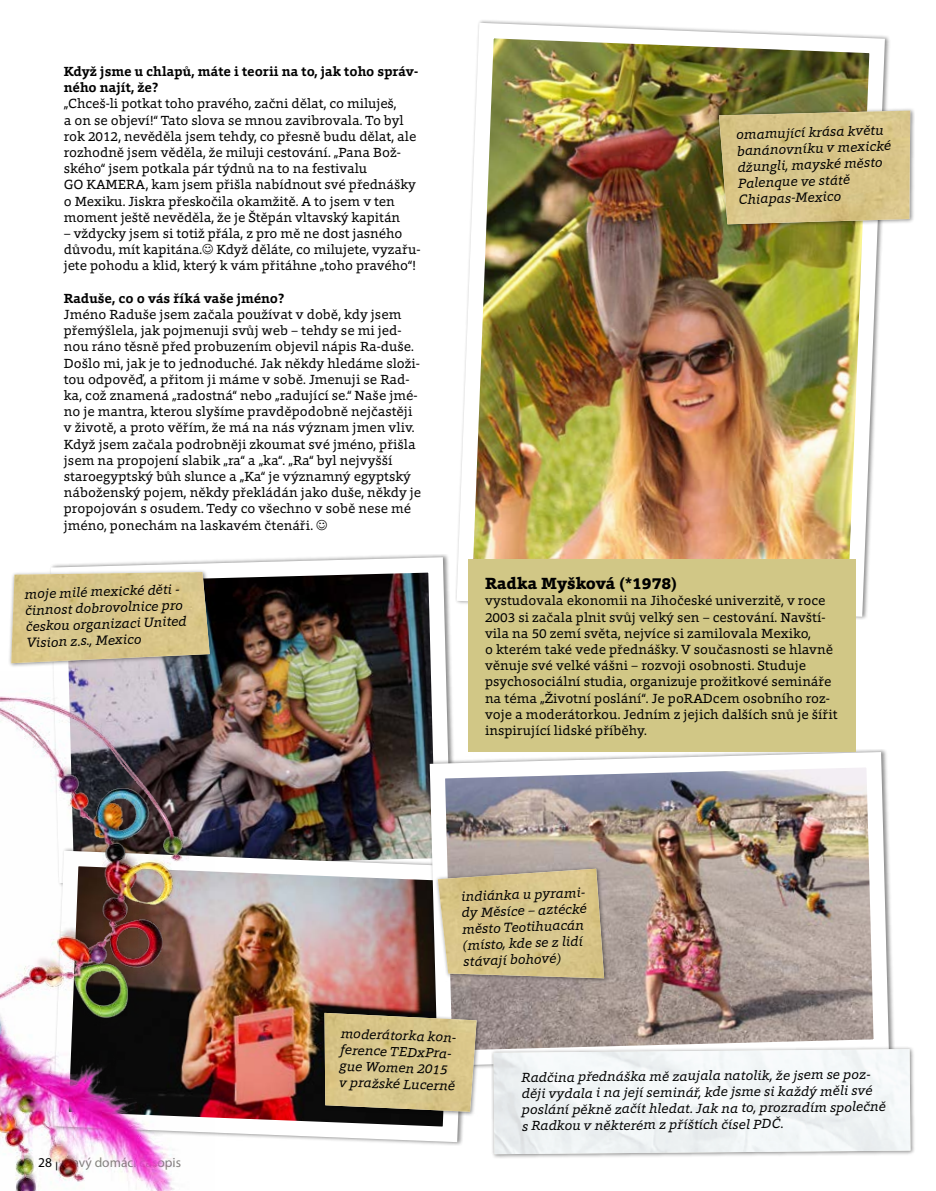
<style>
.page{position:relative;width:936px;height:1191px;background:#fff}
.page>*{position:absolute;margin:0;border:0;box-sizing:border-box;transform-origin:0 0}
.t1{font:800 16.5px "Foro";letter-spacing:-.005em;color:#000}
.t2{font:13.5px/16.2px "Foro";color:#000}
.t3{font:italic 13.5px/16.2px "Foro";letter-spacing:-.01em;color:#000}
.t4{font:700 13.5px/16.2px "Foro";letter-spacing:-.005em;color:#000}
.t5{font:13.5px "Myriad Pro";color:#888583}
.s1{color:#000}
</style>
<div class="page">
<img style="left:458px;top:20px;width:432px;height:604px">
<img style="left:51px;top:549px;width:408px;height:294px">
<img style="left:214px;top:843px;width:249px;height:302px">
<img style="left:422px;top:744px;width:472px;height:324px">
<div style="left:490px;top:1046px;width:425px;height:113px;background:#000;opacity:.45"></div>
<img style="left:493px;top:1049px;width:417px;height:105px">
<img style="left:0;top:671px;width:214px;height:520px">
<div style="left:716px;top:108px;width:199px;height:121px;background:#000;opacity:.45"></div>
<img style="left:719px;top:111px;width:191px;height:113px">
<div style="left:9px;top:569px;width:205px;height:98px;background:#000;opacity:.45"></div>
<img style="left:11px;top:572px;width:199px;height:91px">
<div style="left:321px;top:1009px;width:160px;height:107px;background:#000;opacity:.45"></div>
<img style="left:324px;top:1012px;width:152px;height:99px">
<div style="left:434px;top:865px;width:174px;height:118px;background:#000;opacity:.45"></div>
<img style="left:438px;top:868px;width:166px;height:110px">
<div style="left:468px;top:560px;width:387px;height:192px;background:#d1c786"></div>
<p class="t4" style="left:64px;top:63px;width:356px">Když jsme u chlapů, máte i teorii na to, jak toho správ&shy;ného najít, že?</p>
<p class="t2" style="left:64px;top:95px;width:354px">„Chceš-li potkat toho pravého, začni dělat, co miluješ,<br>a on se objeví!“ Tato slova se mnou zavibrovala. To byl rok 2012, nevěděla jsem tehdy, co přesně budu dělat, ale rozhodně jsem věděla, že miluji cestování. „Pana Bož&shy;ského“ jsem potkala pár týdnů na to na festivalu<br>GO KAMERA, kam jsem přišla nabídnout své přednášky o Mexiku. Jiskra přeskočila okamžitě. A to jsem v ten moment ještě nevěděla, že je Štěpán vltavský kapitán</p>
<p class="t2" style="left:64px;top:225px;width:358px">– vždycky jsem si totiž přála, z pro mě ne dost jasného důvodu, mít kapitána. Když děláte, co milujete, vyzařu&shy;jete pohodu a klid, který k vám přitáhne „toho pravého“!</p>
<p class="t4" style="left:64px;top:290px;width:222px">Raduše, co o vás říká vaše jméno?</p>
<p class="t2" style="left:64px;top:306px;width:359px">Jméno Raduše jsem začala používat v době, kdy jsem přemýšlela, jak pojmenuji svůj web – tehdy se mi jed&shy;nou ráno těsně před probuzením objevil nápis Ra-duše.<br>Došlo mi, jak je to jednoduché. Jak někdy hledáme složi&shy;tou odpověď, a přitom ji máme v sobě. Jmenuji se Rad&shy;ka, což znamená „radostná“ nebo „radující se.“ Naše jmé&shy;no je mantra, kterou slyšíme pravděpodobně nejčastěji v životě, a proto věřím, že má na nás význam jmen vliv.<br>Když jsem začala podrobněji zkoumat své jméno, přišla jsem na propojení slabik „ra“ a „ka“. „Ra“ byl nejvyšší staroegyptský bůh slunce a „Ka“ je významný egyptský náboženský pojem, někdy překládán jako duše, někdy je propojován s osudem. Tedy co všechno v sobě nese mé jméno, ponechám na laskavém čtenáři.</p>
<p class="t3" style="left:24px;top:586px;width:162px;rotate:-2deg">moje milé mexické děti - činnost dobrovolnice pro českou organizaci United<br>Vision z.s., Mexico</p>
<p class="t3" style="left:735px;top:126px;width:156px;rotate:-2deg">omamující krása květu banánovníku v mexické džungli, mayské město<br>Palenque ve státě<br>Chiapas-Mexico</p>
<p class="t1" style="left:485px;top:572px;width:193px">Radka Myšková (*1978)</p>
<p class="t2" style="left:485px;top:592px;width:354px">vystudovala ekonomii na Jihočeské univerzitě, v roce 2003 si začala plnit svůj velký sen – cestování. Navští&shy;vila na 50 zemí světa, nejvíce si zamilovala Mexiko,<br>o kterém také vede přednášky. V současnosti se hlavně věnuje své velké vášni – rozvoji osobnosti. Studuje psychosociální studia, organizuje prožitkové semináře na téma „Životní poslání“. Je poRADcem osobního roz&shy;voje a moderátorkou. Jedním z jejich dalších snů je šířit inspirující lidské příběhy.</p>
<p class="t3" style="left:460px;top:888px;width:128px;rotate:-2deg">indiánka u pyrami&shy;dy Měsíce – aztécké město Teotihuacán (místo, kde se z lidí stávají bohové)</p>
<p class="t5" style="left:38px;top:1154px;width:144px"><span class="s1">28 |</span> Pravý domácí časopis</p>
<p class="t3" style="left:341px;top:1025px;width:119px;rotate:2deg">moderátorka kon&shy;ference TEDxPra&shy;gue Women 2015 v pražské Lucerně</p>
<p class="t3" style="left:521px;top:1067px;width:366px">Radčina přednáška mě zaujala natolik, že jsem se poz&shy;ději vydala i na její seminář, kde jsme si každý měli své poslání pěkně začít hledat. Jak na to, prozradím společně s Radkou v některém z příštích čísel PDČ.</p>
</div>
